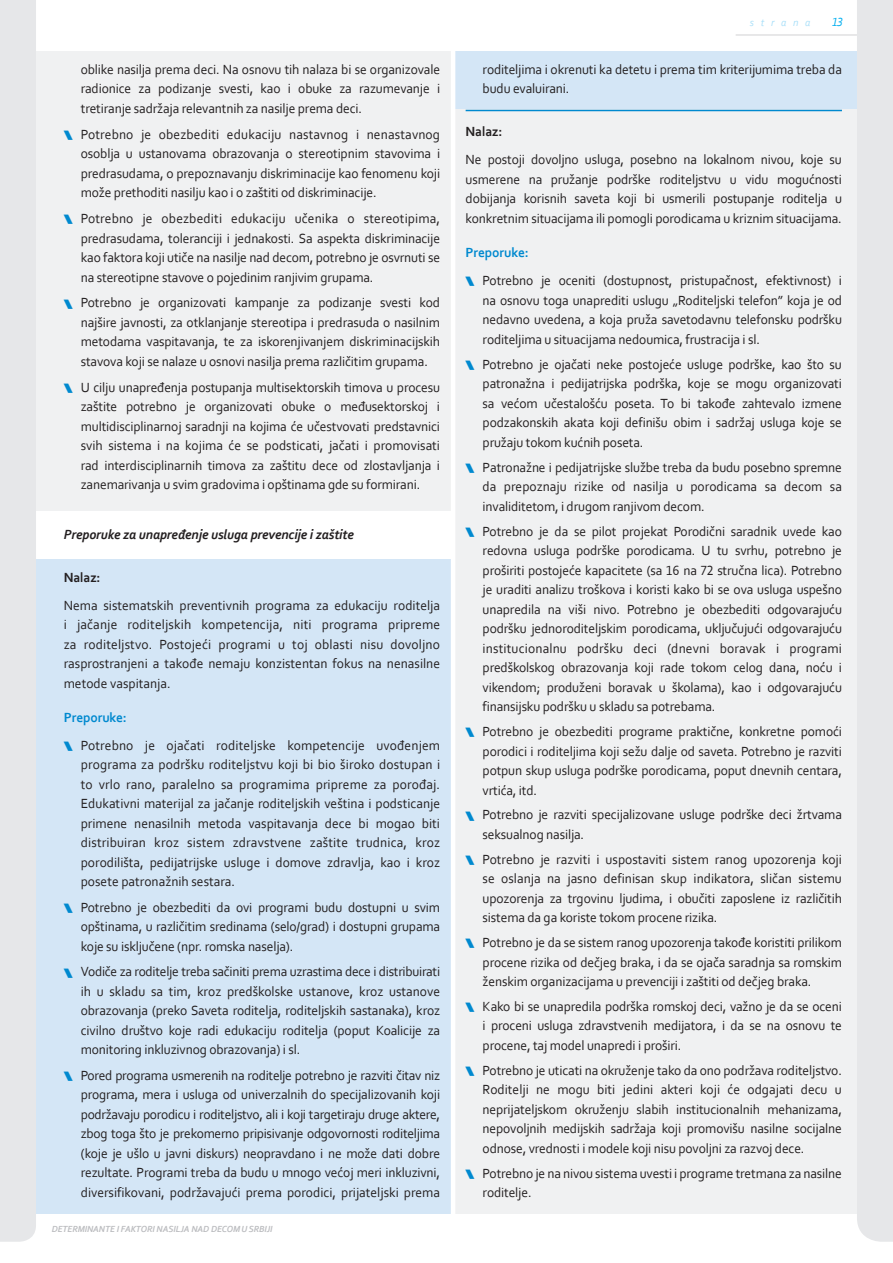
<style>
.page{position:relative;width:893px;height:1263px;background:#fff}
.page>*{position:absolute;margin:0;border:0;box-sizing:border-box;transform-origin:0 0}
.t1{font:13.95px/19.5px "Corbel";letter-spacing:-.01em;color:#231f20;text-align:justify}
.t2{font:13.95px/19.5px "Corbel";letter-spacing:-.01em;color:#231f20;text-align:justify;scale:.96 1}
.t3{font:italic 700 13.95px "Corbel";letter-spacing:-.01em;color:#231f20}
.t4{font:700 13.95px "Corbel";letter-spacing:-.01em;color:#0089cf}
.t5{font:700 13.95px "Corbel";letter-spacing:-.01em;color:#231f20}
.t6{font:italic 12.3px "Corbel";color:#00aeef}
.t7{font:italic 10.8px "Corbel";letter-spacing:.64em;color:#aae0f9}
.t8{font:italic 700 9.3px "Corbel";letter-spacing:-.01em;color:#bcbdc0}
</style>
<div class="page">
<div style="left:0;top:0;width:36px;height:1242px;background:#e6e7e9"></div>
<div style="left:857px;top:0;width:36px;height:1242px;background:#e6e7e9"></div>
<hr style="left:736px;top:35px;width:121px;height:1px;background:#d1d2d4">
<div style="left:36px;top:51px;width:416px;height:460px;background:#f0f1f2"></div>
<div style="left:36px;top:559px;width:416px;height:655px;background:#d4e6f6"></div>
<div style="left:453px;top:51px;width:404px;height:59px;background:#d4e6f6"></div>
<div style="left:453px;top:110px;width:404px;height:1104px;background:#f0f1f2"></div>
<hr style="left:466px;top:110px;width:376px;height:1px;background:#0089cf">
<hr style="left:451px;top:47px;width:4px;height:1199px;background:#fff">
<p class="t1" style="left:81px;top:59px;width:361px">oblike nasilja prema deci. Na osnovu tih nalaza bi se organizovale radionice za podizanje svesti, kao i obuke za razumevanje i tretiranje sadržaja relevantnih za nasilje prema deci.</p>
<p class="t1" style="left:81px;top:124px;width:361px">Potrebno je obezbediti edukaciju nastavnog i nenastavnog osoblja u ustanovama obrazovanja o stereotipnim stavovima i predrasudama, o prepoznavanju diskriminacije kao fenomenu koji može prethoditi nasilju kao i o zaštiti od diskriminacije.</p>
<p class="t1" style="left:81px;top:208px;width:361px">Potrebno je obezbediti edukaciju učenika o stereotipima, predrasudama, toleranciji i jednakosti. Sa aspekta diskriminacije kao faktora koji utiče na nasilje nad decom, potrebno je osvrnuti se na stereotipne stavove o pojedinim ranjivim grupama.</p>
<p class="t1" style="left:81px;top:293px;width:361px">Potrebno je organizovati kampanje za podizanje svesti kod najšire javnosti, za otklanjanje stereotipa i predrasuda o nasilnim metodama vaspitavanja, te za iskorenjivanjem diskriminacijskih stavova koji se nalaze u osnovi nasilja prema različitim grupama.</p>
<p class="t1" style="left:81px;top:377px;width:361px">U cilju unapređenja postupanja multisektorskih timova u procesu zaštite potrebno je organizovati obuke o međusektorskoj i multidisciplinarnoj saradnji na kojima će učestvovati predstavnici svih sistema i na kojima će se podsticati, jačati i promovisati rad interdisciplinarnih timova za zaštitu dece od zlostavljanja i zanemarivanja u svim gradovima i opštinama gde su formirani.</p>
<p class="t3" style="left:64px;top:525px;width:292px">Preporuke za unapređenje usluga prevencije i zaštite</p>
<p class="t5" style="left:64px;top:568px;width:38px">Nalaz:</p>
<p class="t1" style="left:64px;top:595px;width:378px">Nema sistematskih preventivnih programa za edukaciju roditelja i jačanje roditeljskih kompetencija, niti programa pripreme za roditeljstvo. Postojeći programi u toj oblasti nisu dovoljno rasprostranjeni a takođe nemaju konzistentan fokus na nenasilne metode vaspitanja.</p>
<p class="t4" style="left:64px;top:709px;width:65px">Preporuke:</p>
<p class="t1" style="left:81px;top:735px;width:361px">Potrebno je ojačati roditeljske kompetencije uvođenjem programa za podršku roditeljstvu koji bi bio široko dostupan i to vrlo rano, paralelno sa programima pripreme za porođaj.<br>Edukativni materijal za jačanje roditeljskih veština i podsticanje primene nenasilnih metoda vaspitavanja dece bi mogao biti distribuiran kroz sistem zdravstvene zaštite trudnica, kroz porodilišta, pedijatrijske usluge i domove zdravlja, kao i kroz posete patronažnih sestara.</p>
<p class="t1" style="left:81px;top:897px;width:361px">Potrebno je obezbediti da ovi programi budu dostupni u svim opštinama, u različitim sredinama (selo/grad) i dostupni grupama koje su isključene (npr. romska naselja).</p>
<p class="t1" style="left:81px;top:962px;width:361px">Vodiče za roditelje treba sačiniti prema uzrastima dece i distribuirati ih u skladu sa tim, kroz predškolske ustanove, kroz ustanove obrazovanja (preko Saveta roditelja, roditeljskih sastanaka), kroz civilno društvo koje radi edukaciju roditelja (poput Koalicije za monitoring inkluzivnog obrazovanja) i sl.</p>
<p class="t1" style="left:81px;top:1065px;width:361px">Pored programa usmerenih na roditelje potrebno je razviti čitav niz programa, mera i usluga od univerzalnih do specijalizovanih koji podržavaju porodicu i roditeljstvo, ali i koji targetiraju druge aktere, zbog toga što je prekomerno pripisivanje odgovornosti roditeljima (koje je ušlo u javni diskurs) neopravdano i ne može dati dobre rezultate. Programi treba da budu u mnogo većoj meri inkluzivni, diversifikovani, podržavajući prema porodici, prijateljski prema</p>
<p class="t8" style="left:52px;top:1223px;width:222px">DETERMINANTE I FAKTORI NASILJA NAD DECOM U SRBIJI</p>
<p class="t7" style="left:750px;top:16px;width:62px">strana</p>
<p class="t6" style="left:832px;top:15px;width:12px">13</p>
<p class="t1" style="left:483px;top:59px;width:361px">roditeljima i okrenuti ka detetu i prema tim kriterijumima treba da budu evaluirani.</p>
<p class="t5" style="left:466px;top:123px;width:38px">Nalaz:</p>
<p class="t1" style="left:466px;top:149px;width:378px">Ne postoji dovoljno usluga, posebno na lokalnom nivou, koje su usmerene na pružanje podrške roditeljstvu u vidu mogućnosti dobijanja korisnih saveta koji bi usmerili postupanje roditelja u konkretnim situacijama ili pomogli porodicama u kriznim situacijama.</p>
<p class="t4" style="left:466px;top:244px;width:65px">Preporuke:</p>
<p class="t1" style="left:483px;top:270px;width:361px">Potrebno je oceniti (dostupnost, pristupačnost, efektivnost) i na osnovu toga unaprediti uslugu „Roditeljski telefon” koja je od nedavno uvedena, a koja pruža savetodavnu telefonsku podršku roditeljima u situacijama nedoumica, frustracija i sl.</p>
<p class="t1" style="left:483px;top:354px;width:361px">Potrebno je ojačati neke postojeće usluge podrške, kao što su patronažna i pedijatrijska podrška, koje se mogu organizovati sa većom učestalošću poseta. To bi takođe zahtevalo izmene podzakonskih akata koji definišu obim i sadržaj usluga koje se pružaju tokom kućnih poseta.</p>
<p class="t1" style="left:483px;top:457px;width:361px">Patronažne i pedijatrijske službe treba da budu posebno spremne da prepoznaju rizike od nasilja u porodicama sa decom sa invaliditetom, i drugom ranjivom decom.</p>
<p class="t1" style="left:483px;top:521px;width:361px">Potrebno je da se pilot projekat Porodični saradnik uvede kao redovna usluga podrške porodicama. U tu svrhu, potrebno je proširiti postojeće kapacitete (sa 16 na 72 stručna lica). Potrebno je uraditi analizu troškova i koristi kako bi se ova usluga uspešno unapredila na viši nivo. Potrebno je obezbediti odgovarajuću podršku jednoroditeljskim porodicama, uključujući odgovarajuću institucionalnu podršku deci (dnevni boravak i programi predškolskog obrazovanja koji rade tokom celog dana, noću i vikendom; produženi boravak u školama), kao i odgovarajuću finansijsku podršku u skladu sa potrebama.</p>
<p class="t1" style="left:483px;top:721px;width:361px">Potrebno je obezbediti programe praktične, konkretne pomoći porodici i roditeljima koji sežu dalje od saveta. Potrebno je razviti potpun skup usluga podrške porodicama, poput dnevnih centara, vrtića, itd.</p>
<p class="t1" style="left:483px;top:805px;width:361px">Potrebno je razviti specijalizovane usluge podrške deci žrtvama seksualnog nasilja.</p>
<p class="t1" style="left:483px;top:849px;width:361px">Potrebno je razviti i uspostaviti sistem ranog upozorenja koji se oslanja na jasno definisan skup indikatora, sličan sistemu upozorenja za trgovinu ljudima, i obučiti zaposlene iz različitih sistema da ga koriste tokom procene rizika.</p>
<p class="t2" style="left:483px;top:932px;width:376px">Potrebno je da se sistem ranog upozorenja takođe koristiti prilikom procene rizika od dečjeg braka, i da se ojača saradnja sa romskim ženskim organizacijama u prevenciji i zaštiti od dečjeg braka.</p>
<p class="t1" style="left:483px;top:996px;width:361px">Kako bi se unapredila podrška romskoj deci, važno je da se oceni i proceni usluga zdravstvenih medijatora, i da se na osnovu te procene, taj model unapredi i proširi.</p>
<p class="t1" style="left:483px;top:1060px;width:361px">Potrebno je uticati na okruženje tako da ono podržava roditeljstvo.<br>Roditelji ne mogu biti jedini akteri koji će odgajati decu u neprijateljskom okruženju slabih institucionalnih mehanizama, nepovoljnih medijskih sadržaja koji promovišu nasilne socijalne odnose, vrednosti i modele koji nisu povoljni za razvoj dece.</p>
<p class="t1" style="left:483px;top:1163px;width:361px">Potrebno je na nivou sistema uvesti i programe tretmana za nasilne roditelje.</p>
</div>
